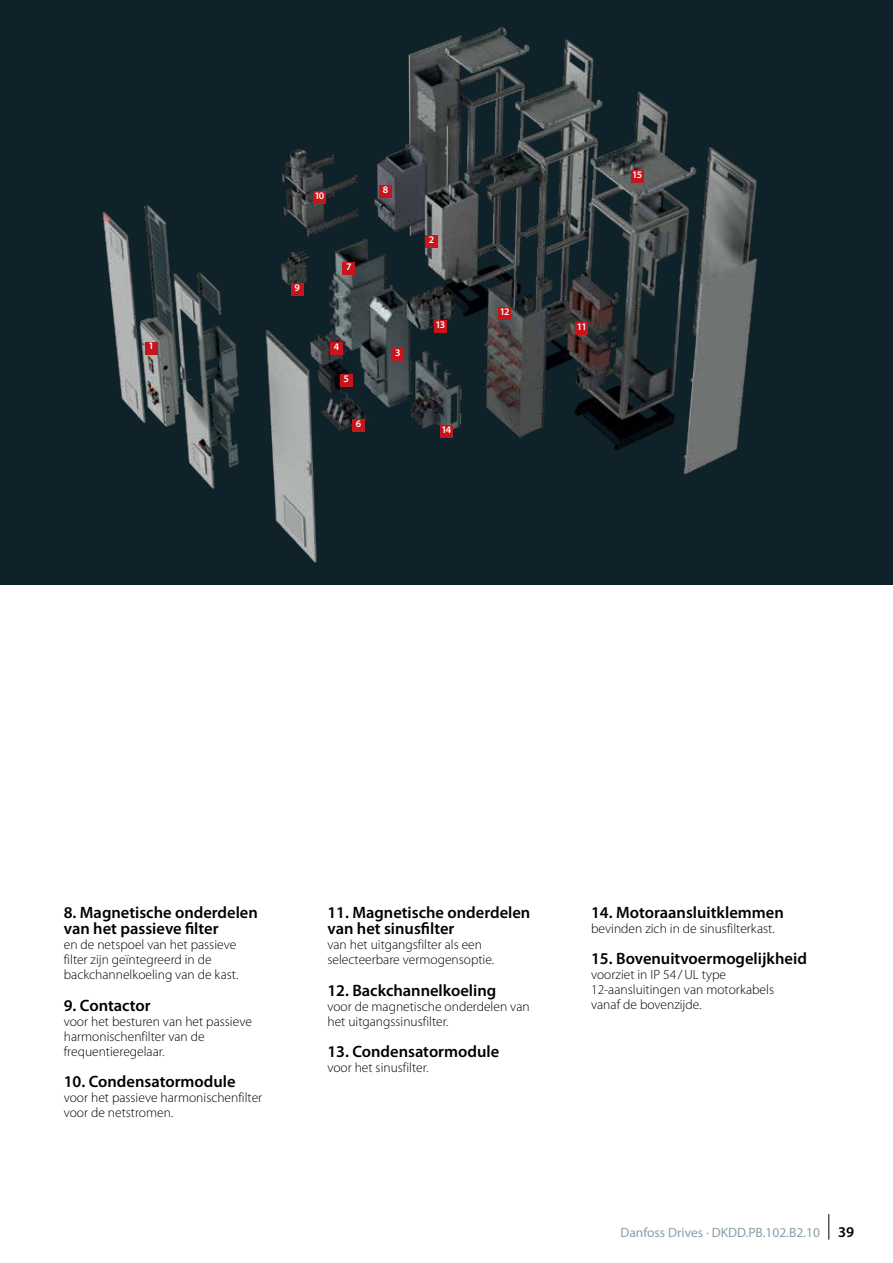
<style>
.page{position:relative;width:893px;height:1263px;background:#fff}
.page>*{position:absolute;margin:0;border:0;box-sizing:border-box;transform-origin:0 0}
.t1{font:600 16.5px/16.5px "Myriad Pro";color:#000}
.t2{font:300 13.5px/15px "Myriad Pro";color:#000}
.t3{font:13.5px "Myriad Pro";color:#8b9faa}
.t4{font:600 10.05px "Myriad Pro";letter-spacing:-.1em;color:#fff}
.s1{font-weight:600;font-size:15px;color:#000}
</style>
<div class="page">
<div style="left:0;top:0;width:893px;height:585px;background:#102229"></div>
<img style="left:102px;top:26px;width:655px;height:537px">
<div style="left:425px;top:235px;width:13px;height:13px;background:#c4161c"></div>
<div style="left:392px;top:348px;width:12px;height:12px;background:#c4161c"></div>
<div style="left:291px;top:283px;width:12px;height:13px;background:#c4161c"></div>
<div style="left:379px;top:185px;width:13px;height:13px;background:#c4161c"></div>
<div style="left:352px;top:419px;width:13px;height:13px;background:#c4161c"></div>
<div style="left:340px;top:374px;width:12px;height:12px;background:#c4161c"></div>
<div style="left:330px;top:342px;width:13px;height:12px;background:#c4161c"></div>
<div style="left:313px;top:192px;width:12px;height:12px;background:#c4161c"></div>
<div style="left:499px;top:307px;width:12px;height:12px;background:#c4161c"></div>
<div style="left:434px;top:320px;width:12px;height:13px;background:#c4161c"></div>
<div style="left:576px;top:323px;width:12px;height:12px;background:#c4161c"></div>
<div style="left:440px;top:425px;width:13px;height:13px;background:#c4161c"></div>
<div style="left:343px;top:262px;width:12px;height:12px;background:#c4161c"></div>
<div style="left:631px;top:170px;width:12px;height:12px;background:#c4161c"></div>
<div style="left:145px;top:342px;width:12px;height:12px;background:#c4161c"></div>
<svg style="left:828px;top:1214px;width:1px;height:25px"></svg>
<p class="t4" style="left:148px;top:340px;width:7px">1</p>
<p class="t4" style="left:314px;top:190px;width:11px">10</p>
<p class="t4" style="left:383px;top:184px;width:7px">8</p>
<p class="t4" style="left:294px;top:282px;width:7px">9</p>
<p class="t4" style="left:346px;top:261px;width:7px">7</p>
<p class="t4" style="left:334px;top:341px;width:7px">4</p>
<p class="t4" style="left:344px;top:373px;width:7px">5</p>
<p class="t4" style="left:356px;top:418px;width:7px">6</p>
<p class="t4" style="left:395px;top:347px;width:7px">3</p>
<p class="t4" style="left:429px;top:234px;width:7px">2</p>
<p class="t4" style="left:500px;top:306px;width:11px">12</p>
<p class="t4" style="left:435px;top:319px;width:11px">13</p>
<p class="t4" style="left:577px;top:321px;width:11px">11</p>
<p class="t4" style="left:442px;top:424px;width:11px">14</p>
<p class="t4" style="left:632px;top:169px;width:11px">15</p>
<p class="t1" style="left:64px;top:904px;width:196px">8. Magnetische onderdelen van het passieve filter</p>
<p class="t2" style="left:64px;top:937px;width:176px">en de netspoel van het passieve filter zijn geïntegreerd in de backchannelkoeling van de kast.</p>
<p class="t1" style="left:64px;top:997px;width:88px">9. Contactor</p>
<p class="t2" style="left:64px;top:1014px;width:190px">voor het besturen van het passieve harmonischenfilter van de frequentieregelaar.</p>
<p class="t1" style="left:64px;top:1074px;width:173px">10. Condensatormodule</p>
<p class="t2" style="left:64px;top:1090px;width:200px">voor het passieve harmonischenfilter voor de netstromen.</p>
<p class="t1" style="left:327px;top:904px;width:204px">11. Magnetische onderdelen van het sinusfilter</p>
<p class="t2" style="left:327px;top:937px;width:168px">van het uitgangsfilter als een selecteerbare vermogensoptie.</p>
<p class="t1" style="left:327px;top:982px;width:170px">12. Backchannelkoeling</p>
<p class="t2" style="left:327px;top:999px;width:204px">voor de magnetische onderdelen van het uitgangssinusfilter.</p>
<p class="t1" style="left:327px;top:1044px;width:173px">13. Condensatormodule</p>
<p class="t2" style="left:327px;top:1060px;width:103px">voor het sinusfilter.</p>
<p class="t1" style="left:591px;top:904px;width:194px">14. Motoraansluitklemmen</p>
<p class="t2" style="left:591px;top:921px;width:185px">bevinden zich in de sinusfilterkast.</p>
<p class="t1" style="left:591px;top:951px;width:217px">15. Bovenuitvoermogelijkheid</p>
<p class="t2" style="left:591px;top:967px;width:185px">voorziet in IP 54 /UL type<br>12-aansluitingen van motorkabels vanaf de bovenzijde.</p>
<p class="t3" style="left:620px;top:1225px;width:235px">Danfoss Drives · DKDD.PB.102.B2.10 <span class="s1">39</span></p>
</div>
